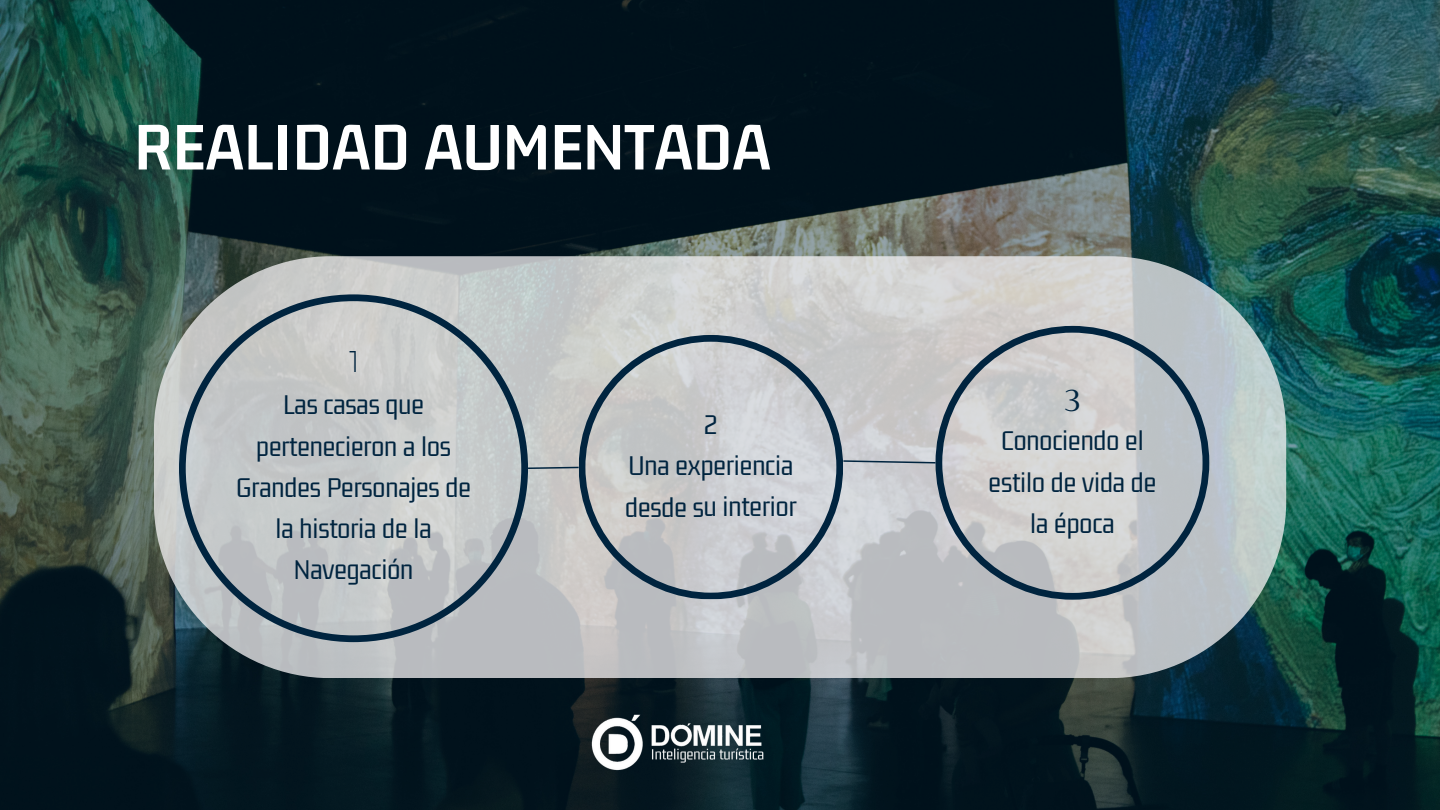
<style>
.page{position:relative;width:1440px;height:810px;background:#fff}
.page>*{position:absolute;margin:0;border:0;box-sizing:border-box;transform-origin:0 0}
.t1{font:700 71.8px "Gemunu Libre";color:#fff}
.t2{font:30px/41.2px "Gemunu Libre";color:#00243f;text-align:center}
.t3{font:200 30px "Balgin";color:#00243f}
.t4{font:30px "Blacker Sans Text";color:#00243f}
</style>
<div class="page">
<img style="left:0;top:0;width:1440px;height:810px">
<svg style="left:154px;top:256px;width:1132px;height:422px;background:#c5c8c9"></svg>
<svg style="left:179px;top:294px;width:349px;height:348px;background:#b7bcbe"></svg>
<svg style="left:579px;top:335px;width:264px;height:265px;background:#bdc1c4"></svg>
<svg style="left:936px;top:326px;width:273px;height:274px;background:#babec1"></svg>
<svg style="left:527px;top:466px;width:53px;height:4px"></svg>
<svg style="left:842px;top:460px;width:95px;height:4px"></svg>
<img style="left:578px;top:566px;width:197px;height:244px">
<p class="t1" style="left:134px;top:110px;width:639px">REALIDAD AUMENTADA</p>
<p class="t3" style="left:349px;top:350px;width:11px">1</p>
<p class="t2" style="left:236px;top:386px;width:236px">Las casas que pertenecieron a los<br>Grandes Personajes de la historia de la<br>Navegación</p>
<p class="t2" style="left:704px;top:405px;width:15px">2</p>
<p class="t2" style="left:625px;top:446px;width:173px;text-align:left">Una experiencia desde su interior</p>
<p class="t4" style="left:1064px;top:382px;width:18px">3</p>
<p class="t2" style="left:989px;top:421px;width:169px">Conociendo el estilo de vida de la época</p>
</div>
